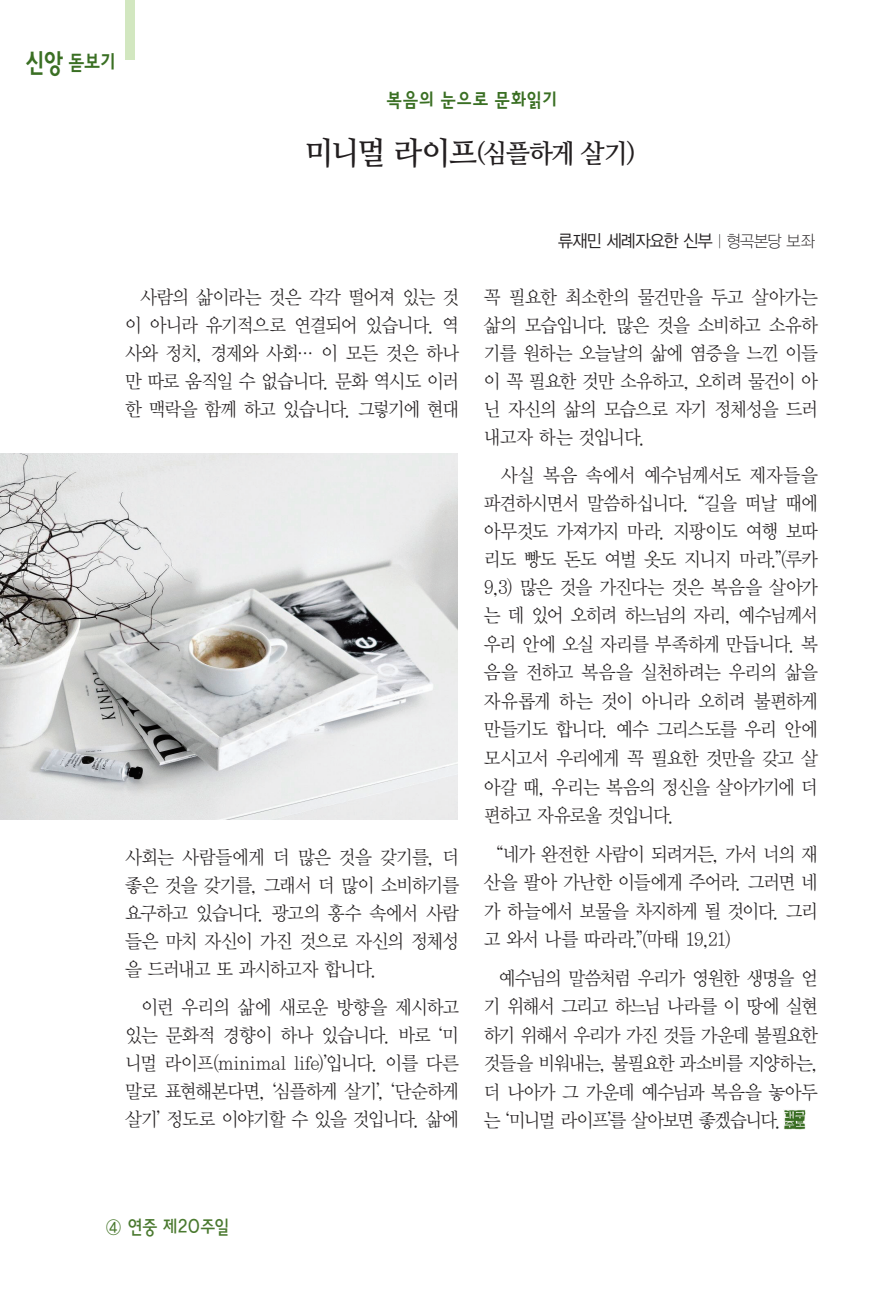
<style>
.page{position:relative;width:893px;height:1290px;background:#fff}
.page>*{position:absolute;margin:0;border:0;box-sizing:border-box;transform-origin:0 0}
.t1{font:26.25px "Nanum Myeongjo OTF Bold";letter-spacing:-.03em;color:#231f20;scale:.95 1}
.t2{font:21px "YDVYGO24";color:#3a6f23;scale:.85 1}
.t3{font:19.25px/28px "YDVY Mj O32";letter-spacing:-.065em;color:#231f20;text-align:justify;scale:.93 1}
.t4{font:19.25px "YDVYGO24";letter-spacing:.03em;color:#3a6f23;scale:.9 1}
.t5{font:19.25px "YDVYGO23";letter-spacing:-.03em;color:#4a792f;scale:.9 1}
.t6{font:17.5px "YDVYGO32";letter-spacing:-.04em;color:#231f20;scale:.93 1}
.s1{font-size:26.25px}
.s2{font-size:31.5px}
.s3{font-family:"YDVYGO31";font-size:15.75px}
.s4{font-family:"YDVYGO31";font-size:16.62px}
</style>
<div class="page">
<div style="left:125px;top:0;width:10px;height:59px;background:#d2e7c0"></div>
<img style="left:784px;top:1109px;width:22px;height:20px">
<img style="left:0;top:453px;width:458px;height:367px">
<p class="t2" style="left:25px;top:51px;width:108px"><span class="s1">신앙</span> 돋보기</p>
<p class="t4" style="left:386px;top:89px;width:191px">복음의 눈으로 문화읽기</p>
<h1 class="t1" style="left:305px;top:137px;width:350px"><span class="s2">미니멀 라이프</span>(심플하게 살기)</h1>
<p class="t3" style="left:125px;top:283px;width:361px;text-indent:15px">사람의 삶이라는 것은 각각 떨어져 있는 것 이 아니라 유기적으로 연결되어 있습니다. 역 사와 정치, 경제와 사회… 이 모든 것은 하나 만 따로 움직일 수 없습니다. 문화 역시도 이러 한 맥락을 함께 하고 있습니다. 그렇기에 현대</p>
<p class="t3" style="left:125px;top:843px;width:361px">사회는 사람들에게 더 많은 것을 갖기를, 더 좋은 것을 갖기를, 그래서 더 많이 소비하기를 요구하고 있습니다. 광고의 홍수 속에서 사람 들은 마치 자신이 가진 것으로 자신의 정체성 을 드러내고 또 과시하고자 합니다.</p>
<p class="t3" style="left:125px;top:993px;width:361px;text-indent:16px">이런 우리의 삶에 새로운 방향을 제시하고 있는 문화적 경향이 하나 있습니다. 바로 ‘미 니멀 라이프(minimal life)’입니다. 이를 다른 말로 표현해본다면, ‘심플하게 살기’, ‘단순하게 살기’ 정도로 이야기할 수 있을 것입니다. 삶에</p>
<p class="t6" style="left:558px;top:231px;width:278px">류재민 세례자요한 신부 <span class="s3">|</span> <span class="s4">형곡본당 보좌</span></p>
<p class="t3" style="left:484px;top:283px;width:361px">꼭 필요한 최소한의 물건만을 두고 살아가는 삶의 모습입니다. 많은 것을 소비하고 소유하 기를 원하는 오늘날의 삶에 염증을 느낀 이들 이 꼭 필요한 것만 소유하고, 오히려 물건이 아 닌 자신의 삶의 모습으로 자기 정체성을 드러 내고자 하는 것입니다.</p>
<p class="t3" style="left:484px;top:461px;width:361px;text-indent:17px">사실 복음 속에서 예수님께서도 제자들을 파견하시면서 말씀하십니다. “길을 떠날 때에 아무것도 가져가지 마라. 지팡이도 여행 보따 리도 빵도 돈도 여벌 옷도 지니지 마라.”(루카 9,3) 많은 것을 가진다는 것은 복음을 살아가 는 데 있어 오히려 하느님의 자리, 예수님께서 우리 안에 오실 자리를 부족하게 만듭니다. 복 음을 전하고 복음을 실천하려는 우리의 삶을 자유롭게 하는 것이 아니라 오히려 불편하게 만들기도 합니다. 예수 그리스도를 우리 안에 모시고서 우리에게 꼭 필요한 것만을 갖고 살 아갈 때, 우리는 복음의 정신을 살아가기에 더 편하고 자유로울 것입니다.</p>
<p class="t3" style="left:484px;top:839px;width:361px;line-height:28.5px;text-indent:12px">“네가 완전한 사람이 되려거든, 가서 너의 재 산을 팔아 가난한 이들에게 주어라. 그러면 네 가 하늘에서 보물을 차지하게 될 것이다. 그리 고 와서 나를 따라라.”(마태 19,21)</p>
<p class="t3" style="left:484px;top:963px;width:361px;line-height:28.5px;text-indent:15px">예수님의 말씀처럼 우리가 영원한 생명을 얻 기 위해서 그리고 하느님 나라를 이 땅에 실현 하기 위해서 우리가 가진 것들 가운데 불필요한 것들을 비워내는, 불필요한 과소비를 지양하는, 더 나아가 그 가운데 예수님과 복음을 놓아두 는 ‘미니멀 라이프’를 살아보면 좋겠습니다.</p>
<p class="t5" style="left:106px;top:1216px;width:139px">④ 연중 제20주일</p>
</div>
